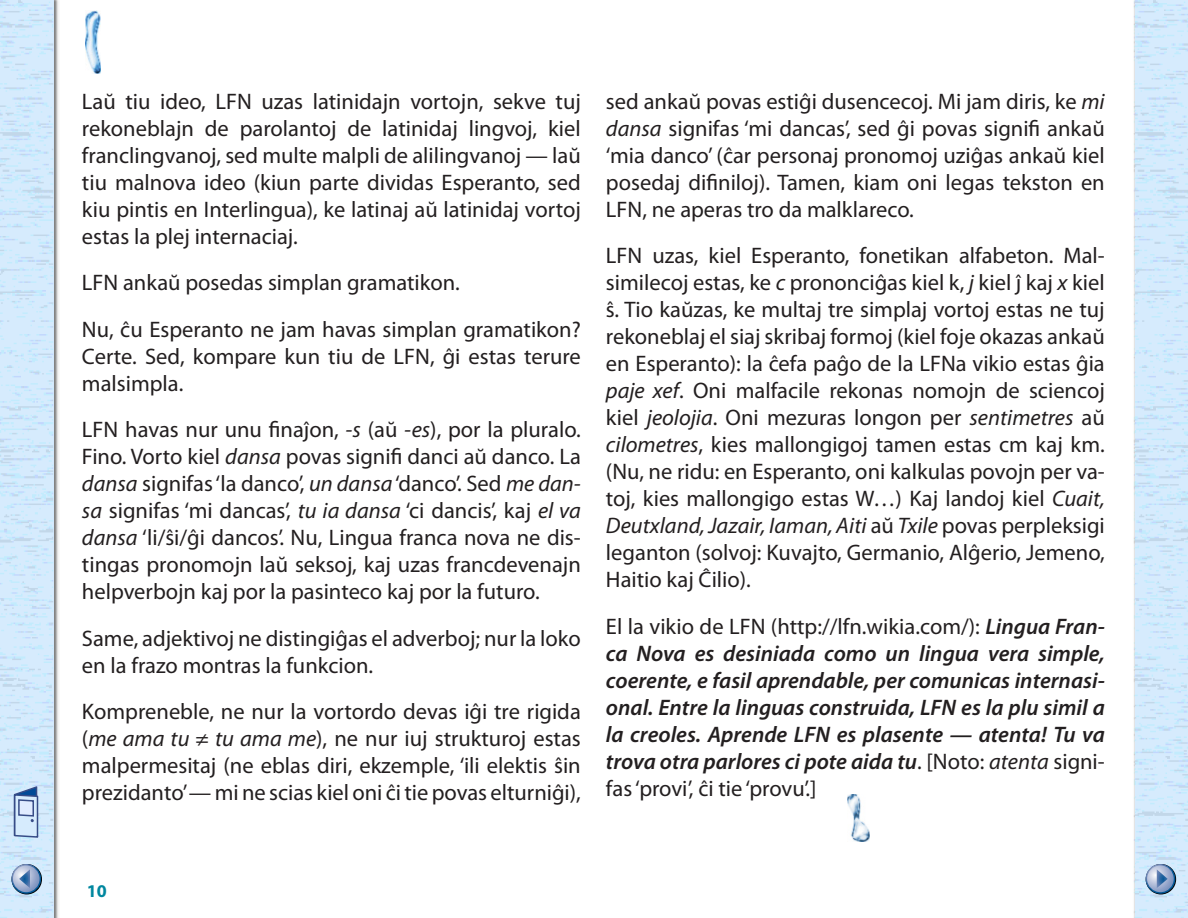
<style>
.page{position:relative;width:1188px;height:918px;background:#fff}
.page>*{position:absolute;margin:0;border:0;box-sizing:border-box;transform-origin:0 0}
.t1{font:22.5px/27px "Myriad Pro";color:#231f20;text-align:justify}
.t2{font:italic 600 22.5px/27px "Myriad Pro";color:#231f20;text-align:justify}
.t3{font:700 18px "Myriad Pro";color:#00879f}
.s1{font-style:italic}
.s2{font-weight:400;font-style:normal}
.s3{font-weight:400}
</style>
<div class="page">
<img style="left:1133px;top:0;width:2px;height:918px">
<img style="left:1135px;top:0;width:53px;height:918px">
<img style="left:0;top:0;width:59px;height:918px">
<img style="left:1px;top:0;width:52px;height:918px">
<div style="left:1146px;top:864px;width:30px;height:30px;border:2px solid #000;border-radius:50%"></div>
<svg style="left:1146px;top:865px;width:29px;height:28px"></svg>
<div style="left:1146px;top:864px;width:29px;height:30px;border:2px solid #fff;border-radius:50%"></div>
<svg style="left:1157px;top:869px;width:11px;height:19px"></svg>
<div style="left:12px;top:864px;width:30px;height:30px;border:2px solid #000;border-radius:50%"></div>
<svg style="left:12px;top:865px;width:28px;height:28px"></svg>
<div style="left:11px;top:864px;width:30px;height:30px;border:2px solid #fff;border-radius:50%"></div>
<svg style="left:19px;top:869px;width:11px;height:19px"></svg>
<svg style="left:13px;top:785px;width:26px;height:56px"></svg>
<img style="left:847px;top:794px;width:23px;height:48px">
<img style="left:86px;top:10px;width:14px;height:64px">
<p class="t1" style="left:82px;top:88px;width:500px">Laŭ tiu ideo, LFN uzas latinidajn vortojn, sekve tuj rekoneblajn de parolantoj de latinidaj lingvoj, kiel franclingvanoj, sed multe malpli de alilingvanoj — laŭ tiu malnova ideo (kiun parte dividas Esperanto, sed kiu pintis en Interlingua), ke latinaj aŭ latinidaj vortoj estas la plej internaciaj.</p>
<p class="t1" style="left:82px;top:260px;width:500px;line-height:46.5px">LFN ankaŭ posedas simplan gramatikon.<br>Nu, ĉu Esperanto ne jam havas simplan gramatikon?</p>
<p class="t1" style="left:82px;top:343px;width:500px">Certe. Sed, kompare kun tiu de LFN, ĝi estas terure malsimpla.</p>
<p class="t1" style="left:82px;top:417px;width:500px">LFN havas nur unu finaĵon, <span class="s1">-s</span> (aŭ <span class="s1">-es</span>), por la pluralo.<br>Fino. Vorto kiel <span class="s1">dansa</span> povas signifi danci aŭ danco. La <span class="s1">dansa</span> signifas ‘la danco’, <span class="s1">un dansa</span> ‘danco’. Sed <span class="s1">me dan&shy;sa</span> signifas ‘mi dancas’, <span class="s1">tu ia dansa</span> ‘ci dancis’, kaj <span class="s1">el va dansa</span> ‘li/ŝi/ĝi dancos’. Nu, Lingua franca nova ne dis&shy;tingas pronomojn laŭ seksoj, kaj uzas francdevenajn helpverbojn kaj por la pasinteco kaj por la futuro.</p>
<p class="t1" style="left:82px;top:625px;width:500px">Same, adjektivoj ne distingiĝas el adverboj; nur la loko en la frazo montras la funkcion.</p>
<p class="t1" style="left:82px;top:699px;width:500px">Kompreneble, ne nur la vortordo devas iĝi tre rigida (<span class="s1">me ama tu ≠ tu ama me</span>), ne nur iuj strukturoj estas malpermesitaj (ne eblas diri, ekzemple, ‘ili elektis ŝin prezidanto’ — mi ne scias kiel oni ĉi tie povas elturniĝi),</p>
<p class="t1" style="left:606px;top:88px;width:500px">sed ankaŭ povas estiĝi dusencecoj. Mi jam diris, ke <span class="s1">mi dansa</span> signifas ‘mi dancas’, sed ĝi povas signifi ankaŭ ‘mia danco’ (ĉar personaj pronomoj uziĝas ankaŭ kiel posedaj difiniloj). Tamen, kiam oni legas tekston en LFN, ne aperas tro da malklareco.</p>
<p class="t1" style="left:606px;top:243px;width:500px">LFN uzas, kiel Esperanto, fonetikan alfabeton. Mal&shy;similecoj estas, ke <span class="s1">c</span> prononciĝas kiel k, <span class="s1">j</span> kiel ĵ kaj <span class="s1">x</span> kiel ŝ. Tio kaŭzas, ke multaj tre simplaj vortoj estas ne tuj rekoneblaj el siaj skribaj formoj (kiel foje okazas ankaŭ en Esperanto): la ĉefa paĝo de la LFNa vikio estas ĝia <span class="s1">paje xef</span>. Oni malfacile rekonas nomojn de sciencoj kiel <span class="s1">jeolojia</span>. Oni mezuras longon per <span class="s1">sentimetres</span> aŭ <span class="s1">cilometres</span>, kies mallongigoj tamen estas cm kaj km. (Nu, ne ridu: en Esperanto, oni kalkulas povojn per va&shy;toj, kies mallongigo estas W…) Kaj landoj kiel <span class="s1">Cuait, Deutxland, Jazair, Iaman, Aiti</span> aŭ <span class="s1">Txile</span> povas perpleksigi leganton (solvoj: Kuvajto, Germanio, Alĝerio, Jemeno, Haitio kaj Ĉilio).</p>
<p class="t2" style="left:606px;top:613px;width:500px"><span class="s2">El la vikio de LFN (http://lfn.wikia.com/):</span> Lingua Fran&shy;ca Nova es desiniada como un lingua vera simple, coerente, e fasil aprendable, per comunicas internasi&shy;onal. Entre la linguas construida, LFN es la plu simil a la creoles. Aprende LFN es plasente — atenta! Tu va trova otra parlores ci pote aida tu<span class="s2">. [Noto:</span> <span class="s3">atenta</span> <span class="s2">signi&shy;fas ‘provi’, ĉi tie ‘provu’.]</span></p>
<p class="t3" style="left:87px;top:881px;width:21px">10</p>
</div>
